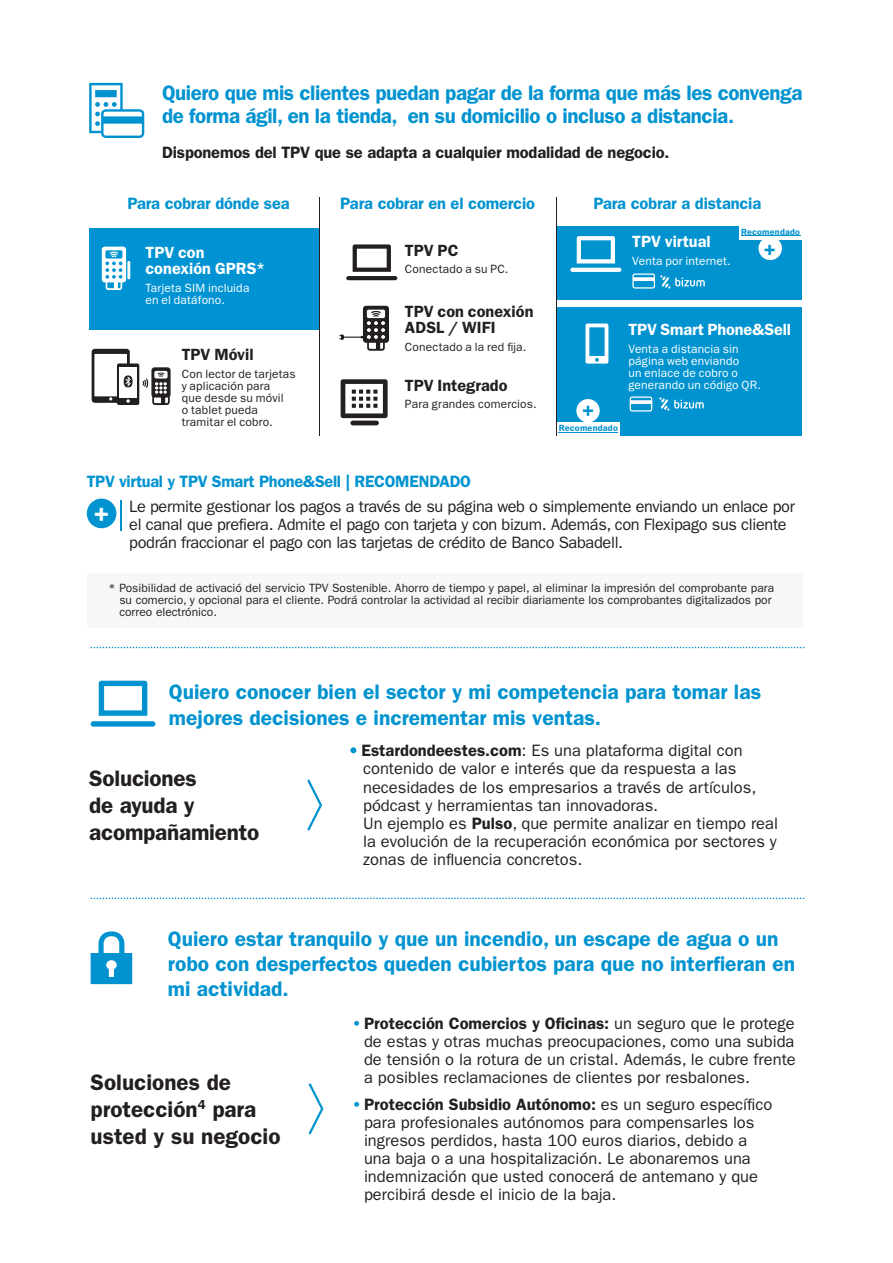
<style>
.page{position:relative;width:893px;height:1263px;background:#fff}
.page>*{position:absolute;margin:0;border:0;box-sizing:border-box;transform-origin:0 0}
.t1{font:600 26.7px "ITC Franklin Gothic Std";color:#fff}
.t2{font:600 22.5px/27px "ITC Franklin Gothic Std";color:#231f20}
.t3{font:600 21px/25.2px "ITC Franklin Gothic Std";color:#0093d0}
.t4{font:600 21px/23.1px "ITC Franklin Gothic Std";letter-spacing:-.02em;color:#0093d0}
.t5{font:16.5px/18.1px "ITC Franklin Gothic Std";color:#231f20}
.t6{font:16.5px/18.1px "ITC Franklin Gothic Std";letter-spacing:-.02em;color:#231f20}
.t7{font:600 16.5px "ITC Franklin Gothic Std";letter-spacing:-.01em;color:#0093d0}
.t8{font:600 16.5px "ITC Franklin Gothic Std";letter-spacing:-.01em;color:#231f20}
.t9{font:600 16.35px/16.4px "ITC Franklin Gothic Std";color:#231f20}
.t10{font:600 16.35px/16.4px "ITC Franklin Gothic Std";color:#fff}
.t11{font:12px/12px "ITC Franklin Gothic Std";color:#231f20}
.t12{font:12px/12px "ITC Franklin Gothic Std";letter-spacing:.015em;color:#fff}
.t13{font:12px "ITC Franklin Gothic Std";letter-spacing:.02em;color:#231f20}
.t14{font:600 9px "ITC Franklin Gothic Std";letter-spacing:.025em;color:#0093d0}
.s1{font-weight:600}
.s2{font-weight:600;color:#0093d0}
</style>
<div class="page">
<svg style="left:91px;top:897px;width:713px;height:2px"></svg>
<svg style="left:91px;top:647px;width:713px;height:1px"></svg>
<svg style="left:308px;top:1083px;width:15px;height:51px"></svg>
<svg style="left:91px;top:931px;width:41px;height:53px"></svg>
<svg style="left:91px;top:681px;width:64px;height:46px"></svg>
<svg style="left:307px;top:779px;width:15px;height:52px"></svg>
<svg style="left:350px;top:747px;width:6px;height:6px"></svg>
<div style="left:89px;top:228px;width:230px;height:102px;background:#0093d3"></div>
<div style="left:556px;top:226px;width:246px;height:74px;background:#0093d0"></div>
<div style="left:556px;top:307px;width:246px;height:129px;background:#0093d0"></div>
<div style="left:87px;top:573px;width:715px;height:54px;background:#f7f7f8"></div>
<svg style="left:89px;top:83px;width:55px;height:55px"></svg>
<div style="left:739px;top:226px;width:63px;height:14px;background:#fff"></div>
<hr style="left:741px;top:236px;width:59px;height:1px;background:#0093d0">
<svg style="left:570px;top:236px;width:51px;height:36px"></svg>
<svg style="left:632px;top:273px;width:73px;height:16px"></svg>
<svg style="left:346px;top:244px;width:51px;height:36px"></svg>
<svg style="left:339px;top:306px;width:50px;height:45px"></svg>
<hr style="left:319px;top:198px;width:1px;height:238px;background:#231f20">
<hr style="left:556px;top:198px;width:1px;height:238px;background:#231f20">
<hr style="left:350px;top:421px;width:29px;height:4px;background:#231f20;border-radius:3px">
<svg style="left:341px;top:379px;width:47px;height:39px"></svg>
<div style="left:117px;top:363px;width:22px;height:42px;background:#231f20;border-radius:2px"></div>
<div style="left:119px;top:367px;width:18px;height:31px;background:#fff"></div>
<div style="left:124px;top:375px;width:9px;height:12px;background:#231f20;border-radius:50%"></div>
<svg style="left:92px;top:349px;width:39px;height:54px"></svg>
<svg style="left:142px;top:367px;width:29px;height:38px"></svg>
<div style="left:759px;top:237px;width:23px;height:23px;background:#fff;border-radius:50%"></div>
<svg style="left:585px;top:324px;width:23px;height:40px"></svg>
<svg style="left:630px;top:396px;width:22px;height:15px"></svg>
<svg style="left:659px;top:397px;width:45px;height:14px"></svg>
<div style="left:557px;top:422px;width:62px;height:14px;background:#fff"></div>
<hr style="left:559px;top:432px;width:59px;height:1px;background:#0093d0">
<div style="left:576px;top:399px;width:24px;height:23px;background:#fff;border-radius:50%"></div>
<svg style="left:583px;top:406px;width:10px;height:10px"></svg>
<div style="left:87px;top:499px;width:29px;height:29px;background:#0093d0;border-radius:50%"></div>
<hr style="left:120px;top:500px;width:2px;height:31px;background:#0093d0">
<svg style="left:102px;top:247px;width:28px;height:43px"></svg>
<p class="t4" style="left:162px;top:81px;width:642px">Quiero que mis clientes puedan pagar de la forma que más les convenga de forma ágil, en la tienda, en su domicilio o incluso a distancia.</p>
<p class="t8" style="left:162px;top:143px;width:509px">Disponemos del TPV que se adapta a cualquier modalidad de negocio.</p>
<p class="t7" style="left:127px;top:194px;width:164px">Para cobrar dónde sea</p>
<p class="t7" style="left:340px;top:194px;width:196px">Para cobrar en el comercio</p>
<p class="t7" style="left:593px;top:194px;width:169px">Para cobrar a distancia</p>
<p class="t9" style="left:405px;top:242px;width:55px">TPV PC</p>
<p class="t13" style="left:405px;top:262px;width:105px">Conectado a su PC.</p>
<p class="t9" style="left:405px;top:303px;width:130px">TPV con conexión<br>ADSL / WIFI</p>
<p class="t11" style="left:405px;top:341px;width:123px">Conectado a la red fija.</p>
<p class="t10" style="left:146px;top:244px;width:122px">TPV con conexión GPRS*</p>
<p class="t12" style="left:146px;top:282px;width:105px">Tarjeta SIM incluida en el datáfono.</p>
<p class="t9" style="left:182px;top:346px;width:73px">TPV Móvil</p>
<p class="t11" style="left:182px;top:368px;width:116px">Con lector de tarjetas y aplicación para<br>que desde su móvil<br>o tablet pueda tramitar el cobro.</p>
<p class="t9" style="left:405px;top:377px;width:104px">TPV Integrado</p>
<p class="t11" style="left:405px;top:398px;width:133px">Para grandes comercios.</p>
<p class="t7" style="left:87px;top:472px;width:386px">TPV virtual y TPV Smart Phone&amp;Sell | RECOMENDADO</p>
<p class="t10" style="left:632px;top:234px;width:80px">TPV virtual</p>
<p class="t12" style="left:632px;top:255px;width:100px">Venta por internet.</p>
<p class="t14" style="left:741px;top:227px;width:61px">Recomendado</p>
<p class="t3" style="left:763px;top:236px;width:14px">+</p>
<p class="t10" style="left:628px;top:321px;width:164px">TPV Smart Phone&amp;Sell</p>
<p class="t12" style="left:628px;top:343px;width:134px">Venta a distancia sin página web enviando<br>un enlace de cobro o generando un código QR.</p>
<p class="t14" style="left:559px;top:423px;width:61px">Recomendado</p>
<h1 class="t1" style="left:94px;top:497px;width:18px">+</h1>
<p class="t6" style="left:129px;top:497px;width:667px">Le permite gestionar los pagos a través de su página web o simplemente enviando un enlace por el canal que prefiera. Admite el pago con tarjeta y con bizum. Además, con Flexipago sus cliente podrán fraccionar el pago con las tarjetas de crédito de Banco Sabadell.</p>
<p class="t11" style="left:119px;top:582px;width:656px;text-indent:-11px">* Posibilidad de activació del servicio TPV Sostenible. Ahorro de tiempo y papel, al eliminar la impresión del comprobante para su comercio, y opcional para el cliente. Podrá controlar la actividad al recibir diariamente los comprobantes digitalizados por correo electrónico.</p>
<p class="t3" style="left:169px;top:679px;width:594px">Quiero conocer bien el sector y mi competencia para tomar las mejores decisiones e incrementar mis ventas.</p>
<h2 class="t2" style="left:89px;top:765px;width:171px">Soluciones<br>de ayuda y acompañamiento</h2>
<p class="t5" style="left:361px;top:742px;width:418px"><span class="s1">Estardondeestes.com</span>: Es una plataforma digital con contenido de valor e interés que da respuesta a las necesidades de los empresarios a través de artículos, pódcast y herramientas tan innovadoras.<br>Un ejemplo es <span class="s1">Pulso</span>, que permite analizar en tiempo real la evolución de la recuperación económica por sectores y zonas de influencia concretos.</p>
<p class="t3" style="left:168px;top:926px;width:629px">Quiero estar tranquilo y que un incendio, un escape de agua o un robo con desperfectos queden cubiertos para que no interfieran en mi actividad.</p>
<h2 class="t2" style="left:91px;top:1068px;width:191px">Soluciones de protección<sup>4</sup> para usted y su negocio</h2>
<p class="t5" style="left:364px;top:1014px;width:433px;text-align:justify;text-indent:-12px"><span class="s2">•</span> <span class="s1">Protección Comercios y Oficinas:</span> un seguro que le protege de estas y otras muchas preocupaciones, como una subida de tensión o la rotura de un cristal. Además, le cubre frente a posibles reclamaciones de clientes por resbalones.</p>
<p class="t5" style="left:364px;top:1095px;width:410px;text-indent:-12px"><span class="s2">•</span> <span class="s1">Protección Subsidio Autónomo:</span> es un seguro específico para profesionales autónomos para compensarles los ingresos perdidos, hasta 100 euros diarios, debido a una baja o a una hospitalización. Le abonaremos una indemnización que usted conocerá de antemano y que percibirá desde el inicio de la baja.</p>
</div>
